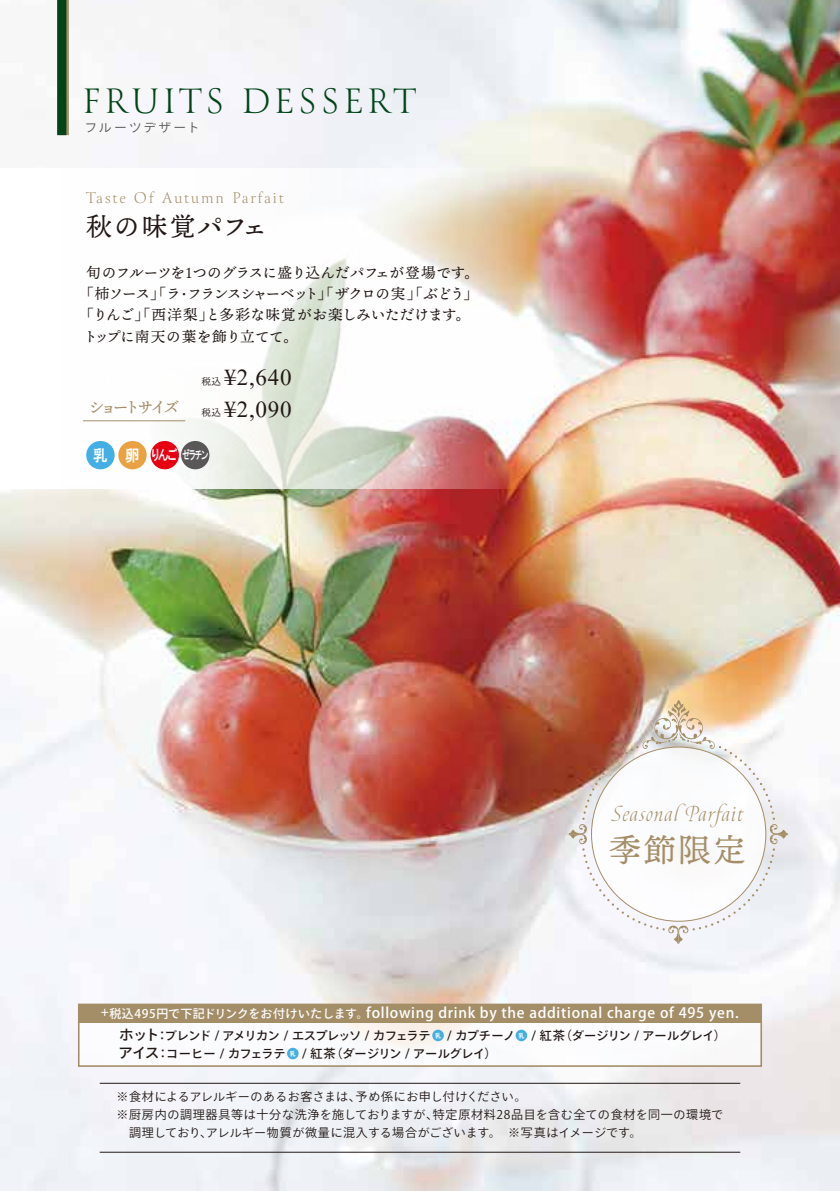
<style>
.page{position:relative;width:840px;height:1191px;background:#fff}
.page>*{position:absolute;margin:0;border:0;box-sizing:border-box;transform-origin:0 0}
.t1{font:300 39.8px "Canto";letter-spacing:.08em;color:#004418}
.t2{font:32.6px "Ten Mincho Text";color:#a48e68}
.t3{font:28.6px "Aparajita";letter-spacing:.025em;color:#221815}
.t4{font:26px "Ten Mincho Text";letter-spacing:.055em;color:#221815}
.t5{font:italic 300 24.4px "Canto";letter-spacing:.05em;color:#a48e68}
.t6{font:300 17.6px "Canto";letter-spacing:.1em;color:#a48e68}
.t7{font:16px "Ten Mincho Text";letter-spacing:-.2em;color:#a48e68}
.t8{font:14.6px/21.2px "Ten Mincho Text";letter-spacing:-.04em;color:#221815}
.t9{font:500 14.4px "Ryo Gothic Plus N";letter-spacing:.05em;color:#fff}
.t10{font:12.8px "Ryo Gothic Plus N";letter-spacing:.16em;color:#595757}
.t11{font:500 12.2px/17.8px "Ryo Gothic Plus N";letter-spacing:-.03em;color:#221815}
.t12{font:12px/18px "Ryo Gothic Plus N";letter-spacing:.04em;color:#221815}
.t13{font:12px "HGP Gothic E";color:#fff;scale:.65 1}
.t14{font:9.6px "Ten Mincho Text";color:#221815}
.t15{font:6.6px "HGP Gothic E";color:#fff;scale:.9 1}
.s1{font-size:16px}
.s2{font-size:14px}
.s3{font-size:12px}
.s4{font-size:14.6px}
</style>
<div class="page">
<img style="left:0;top:0;width:839px;height:1191px">
<svg style="left:0;top:168px;width:528px;height:320px"></svg>
<svg style="left:66px;top:0;width:3px;height:135px"></svg>
<div style="left:57px;top:0;width:9px;height:135px;background:#004418"></div>
<hr style="left:83px;top:420px;width:102px;height:1px;background:#a48e68">
<svg style="left:568px;top:700px;width:219px;height:244px"></svg>
<div style="left:86px;top:441px;width:29px;height:28px;background:#43afe4;border-radius:50%"></div>
<div style="left:118px;top:441px;width:28px;height:28px;background:#e9a142;border-radius:50%"></div>
<div style="left:181px;top:441px;width:28px;height:28px;background:#595757;border-radius:50%"></div>
<div style="left:150px;top:441px;width:29px;height:28px;background:#e60012;border-radius:50%"></div>
<div style="left:79px;top:1004px;width:681px;height:62px;background:#fff"></div>
<div style="left:78px;top:1003px;width:683px;height:63px;border:2px solid #a48e68"></div>
<div style="left:79px;top:1004px;width:681px;height:18px;background:#a48e68"></div>
<div style="left:432px;top:1029px;width:11px;height:12px;background:#43afe4;border-radius:50%"></div>
<div style="left:515px;top:1029px;width:12px;height:12px;background:#43afe4;border-radius:50%"></div>
<div style="left:287px;top:1047px;width:11px;height:12px;background:#43afe4;border-radius:50%"></div>
<hr style="left:100px;top:1151px;width:639px;height:1px;background:#221815">
<hr style="left:100px;top:1083px;width:639px;height:1px;background:#221815">
<h1 class="t1" style="left:82px;top:76px;width:335px">FRUITS DESSERT</h1>
<p class="t10" style="left:84px;top:120px;width:117px">フルーツデザート</p>
<h3 class="t6" style="left:86px;top:186px;width:199px">Taste Of Autumn Parfait</h3>
<h3 class="t4" style="left:86px;top:211px;width:183px">秋の味覚パフェ</h3>
<p class="t8" style="left:79px;top:262px;width:401px;text-indent:7px">旬のフルーツを１つのグラスに盛り込んだパフェが登場です。「柿ソース」「ラ・フランスシャーベット」「ザクロの実」「ぶどう」「りんご」「西洋梨」と多彩な味覚がお楽しみいただけます。トップに南天の葉を飾り立てて。</p>
<p class="t14" style="left:201px;top:375px;width:21px">税込</p>
<h3 class="t3" style="left:224px;top:363px;width:69px">¥2,640</h3>
<h3 class="t7" style="left:89px;top:398px;width:92px">ショートサイズ</h3>
<p class="t14" style="left:201px;top:407px;width:21px">税込</p>
<h3 class="t3" style="left:224px;top:395px;width:69px">¥2,090</h3>
<p class="t13" style="left:93px;top:449px;width:179px"><span class="s1">乳 卵</span> <span class="s2">りんご</span>ゼラチン</p>
<h3 class="t5" style="left:612px;top:798px;width:133px">Seasonal Parfait</h3>
<h2 class="t2" style="left:608px;top:832px;width:138px">季節限定</h2>
<p class="t9" style="left:101px;top:1003px;width:639px"><span class="s3">+税込495円で下記ドリンクをお付けいたします。</span>following drink by the additional charge of 495 yen.</p>
<p class="t11" style="left:118px;top:1027px;width:609px"><span class="s4">ホット</span>：ブレンド / アメリカン / エスプレッソ / カフェラテ 　/ カプチーノ 　/ 紅茶（ダージリン / アールグレイ）<span class="s4">アイス</span>：コーヒー / カフェラテ　 / 紅茶（ダージリン / アールグレイ）</p>
<p class="t15" style="left:435px;top:1032px;width:8px">乳</p>
<p class="t15" style="left:518px;top:1032px;width:8px">乳</p>
<p class="t15" style="left:290px;top:1050px;width:8px">乳</p>
<p class="t12" style="left:116px;top:1088px;width:607px">※食材によるアレルギーのあるお客さまは、予め係にお申し付けください。<br>※厨房内の調理器具等は十分な洗浄を施しておりますが、特定原材料28品目を含む全ての食材を同一の環境で　調理しており、アレルギー物質が微量に混入する場合がございます。　※写真はイメージです。</p>
</div>
